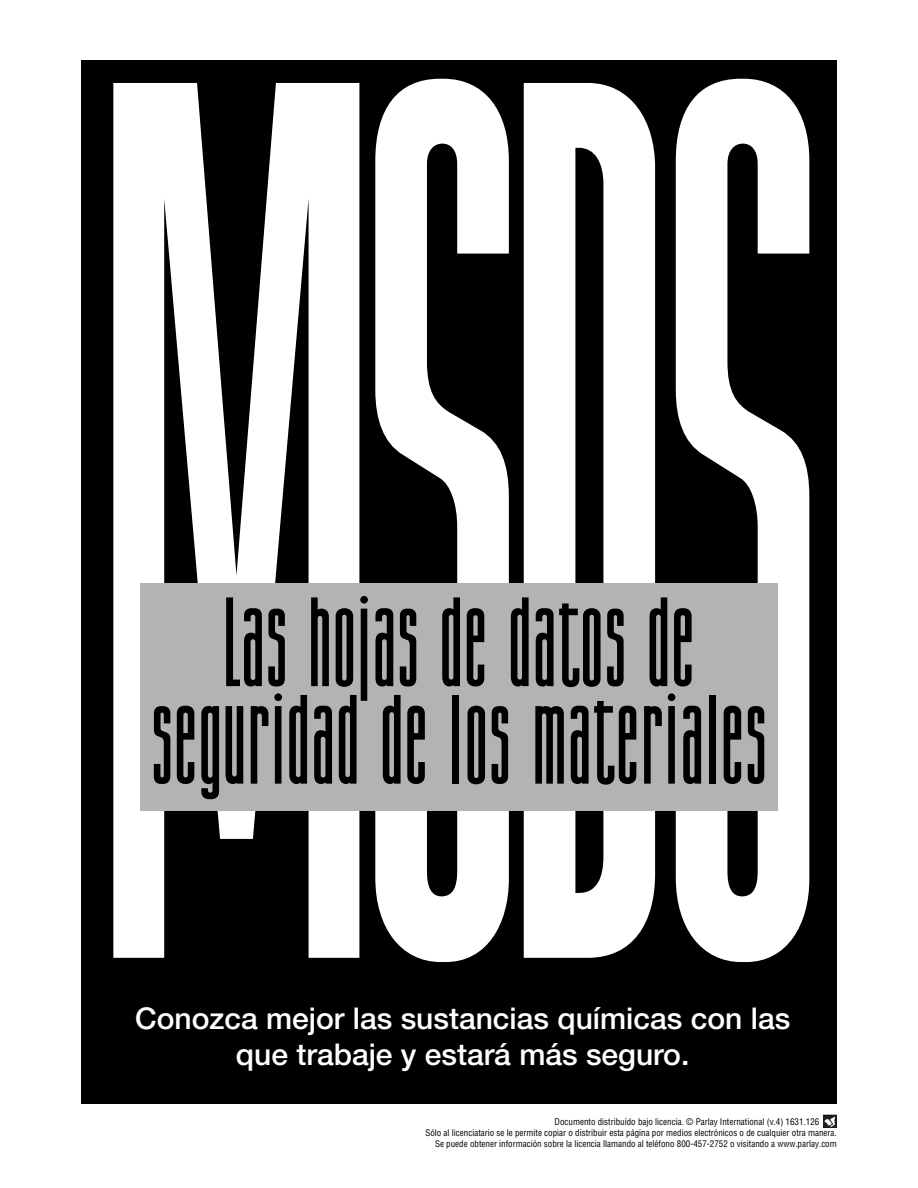
<style>
.page{position:relative;width:918px;height:1188px;background:#fff}
.page>*{position:absolute;margin:0;border:0;box-sizing:border-box;transform-origin:0 0}
.t1{font:700 1080px "Giotto FLF";color:#fff;scale:.76 1}
.t2{font:700 109.5px/97.5px "Giotto FLF";color:#000;text-align:center}
.t3{font:500 30px/36px "Helvetica Neue";color:#fff;text-align:center}
.t4{font:condensed 9px "Helvetica";color:#000}
</style>
<div class="page">
<svg style="left:824px;top:1115px;width:13px;height:13px"></svg>
<div style="left:81px;top:60px;width:756px;height:1044px;background:#000"></div>
<div style="left:140px;top:583px;width:638px;height:227px;background:#b3b3b3"></div>
<h1 class="t1" style="left:92px;top:47px;width:967px">MSDS</h1>
<h2 class="t2" style="left:151px;top:598px;width:618px">Las hojas de datos de seguridad de los materiales</h2>
<h3 class="t3" style="left:135px;top:1003px;width:657px">Conozca mejor las sustancias químicas con las que trabaje y estará más seguro.</h3>
<p class="t4" style="left:555px;top:1119px;width:266px">Documento distribuído bajo licencia. © Parlay International (v.4) 1631.126</p>
<p class="t4" style="left:425px;top:1130px;width:413px">Sólo al licenciatario se le permite copiar o distribuir esta página por medios electrónicos o de cualquier otra manera.</p>
<p class="t4" style="left:435px;top:1141px;width:403px">Se puede obtener información sobre la licencia llamando al teléfono 800-457-2752 o visitando a www.parlay.com</p>
</div>
